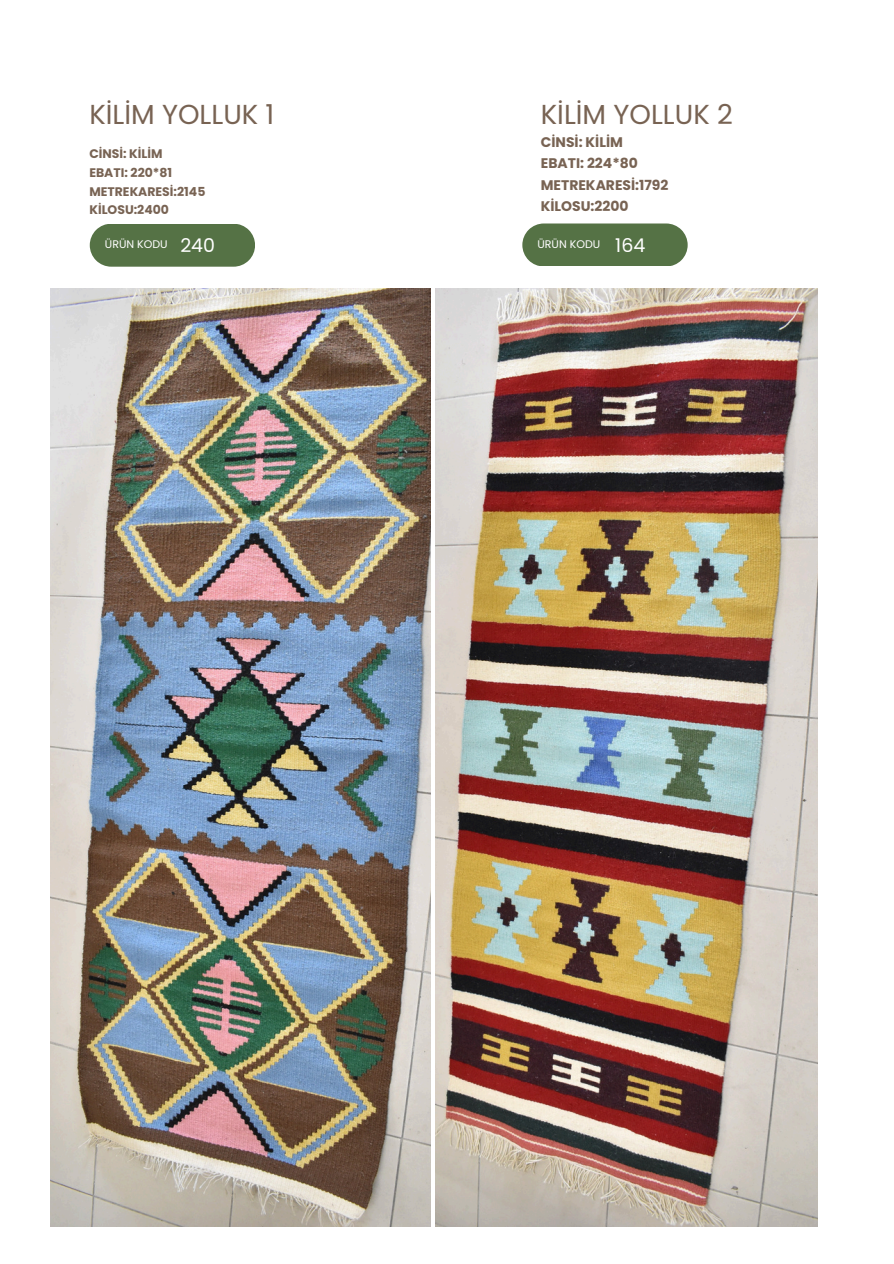
<style>
.page{position:relative;width:894px;height:1264px;background:#fff}
.page>*{position:absolute;margin:0;border:0;box-sizing:border-box;transform-origin:0 0}
.t1{font:27.45px "Poppins";color:#786353}
.t2{font:18.9px "Poppins";color:#fff}
.t3{font:500 17.25px "Poppins";color:#fff}
.t4{font:700 13.95px/21.3px "Poppins";color:#786353}
.t5{font:700 12.45px/18.6px "Poppins";color:#786353}
.t6{font:10.95px "Poppins";color:#fff}
</style>
<div class="page">
<img style="left:435px;top:288px;width:382px;height:938px">
<img style="left:50px;top:288px;width:381px;height:938px">
<svg style="left:522px;top:223px;width:165px;height:43px;background:#5f7b50"></svg>
<svg style="left:90px;top:224px;width:165px;height:43px;background:#5f7a50"></svg>
<h1 class="t1" style="left:89px;top:95px;width:186px">KİLİM YOLLUK 1</h1>
<h5 class="t1" style="left:540px;top:95px;width:193px">KİLİM YOLLUK 2</h5>
<h3 class="t5" style="left:89px;top:145px;width:117px">CİNSİ: KİLİM<br>EBATI: 220*81<br>METREKARESİ:2145<br>KİLOSU:2400</h3>
<h6 class="t4" style="left:540px;top:131px;width:129px">CİNSİ: KİLİM<br>EBATI: 224*80<br>METREKARESİ:1792<br>KİLOSU:2200</h6>
<h2 class="t3" style="left:153px;top:231px;width:67px">$150.00</h2>
<h2 class="t2" style="left:180px;top:232px;width:36px">240</h2>
<h1 class="t3" style="left:520px;top:231px;width:66px">$120.00</h1>
<h6 class="t6" style="left:537px;top:236px;width:64px">ÜRÜN KODU</h6>
<h3 class="t2" style="left:615px;top:232px;width:31px">164</h3>
<p class="t6" style="left:105px;top:236px;width:64px">ÜRÜN KODU</p>
</div>
